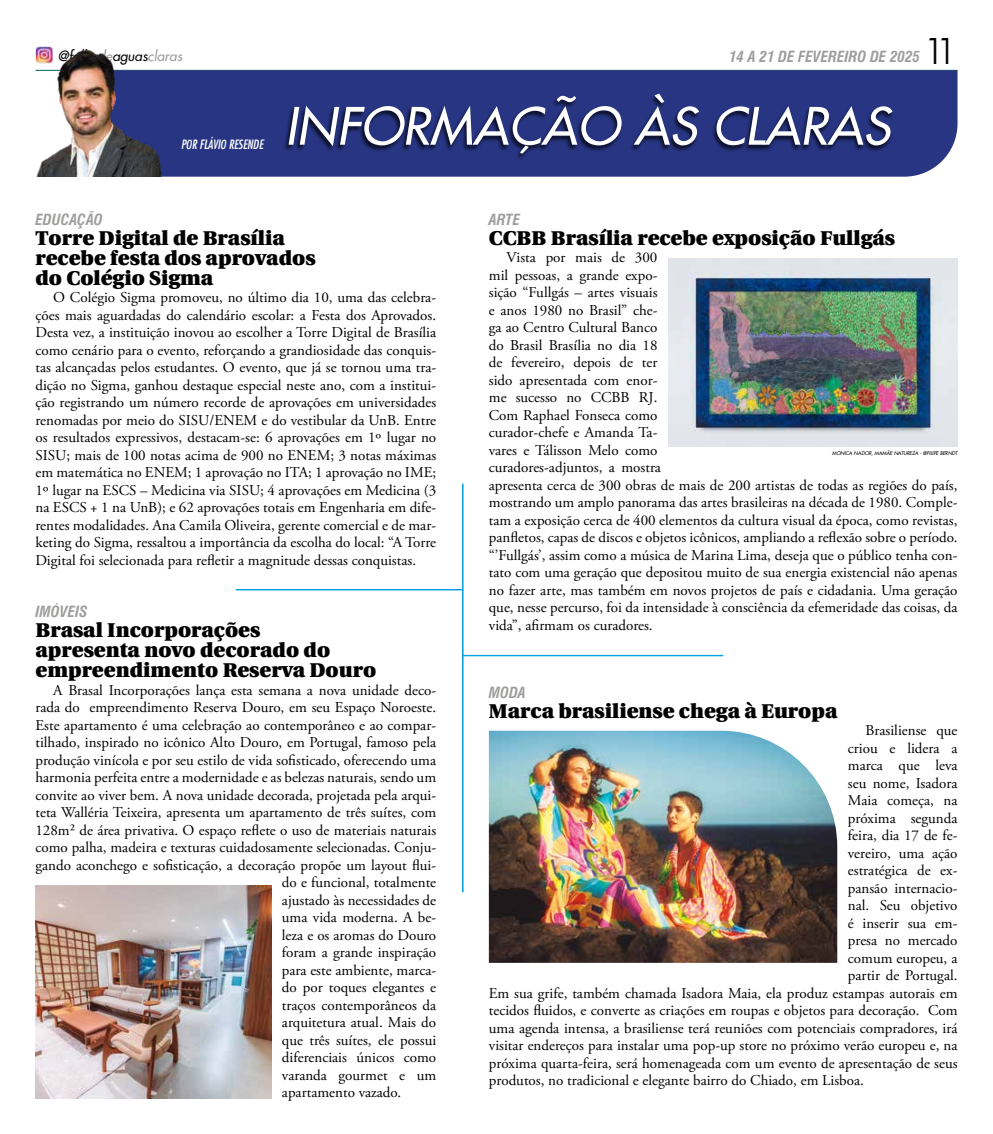
<style>
.page{position:relative;width:993px;height:1134px;background:#fff}
.page>*{position:absolute;margin:0;border:0;box-sizing:border-box;transform-origin:0 0}
.t1{font:italic 50px "Futura 2";color:#fff}
.t2{font:300 37px "Futura BT";color:#000}
.t3{font:900 20px/20px "Utopia";color:#000}
.t4{font:15px/17.5px "Adobe Garamond Pro";color:#000;text-align:justify}
.t5{font:italic 700 condensed 15px "Swiss 721 BT";color:#9d9d9c}
.t6{font:italic 13.75px "Futura 2";color:#000}
.t7{font:italic condensed 12.5px "Futura";color:#fff}
.t8{font:italic 5px "Futura 2";color:#000}
.s1{color:#9d9d9c}
</style>
<div class="page">
<div style="left:87px;top:70px;width:870px;height:107px;background:#283583"></div>
<img style="left:35px;top:46px;width:131px;height:130px">
<div style="left:283px;top:94px;width:611px;height:67px;background:#000;opacity:.75"></div>
<img style="left:35px;top:886px;width:236px;height:212px">
<img style="left:668px;top:259px;width:289px;height:188px">
<img style="left:488px;top:731px;width:349px;height:232px">
<hr style="left:462px;top:484px;width:1px;height:408px;background:#009fe3">
<hr style="left:462px;top:655px;width:261px;height:1px;background:#009fe3">
<hr style="left:462px;top:656px;width:261px;height:1px;background:#009fe3">
<hr style="left:236px;top:590px;width:227px;height:1px;background:#009fe3">
<hr style="left:236px;top:589px;width:227px;height:1px;background:#009fe3">
<p class="t6" style="left:58px;top:47px;width:126px">@folha<span class="s1">de</span>aguas<span class="s1">claras</span></p>
<p class="t5" style="left:728px;top:48px;width:192px">14 A 21 DE FEVEREIRO DE 2025</p>
<h2 class="t2" style="left:923px;top:28px;width:35px">11</h2>
<p class="t7" style="left:181px;top:137px;width:83px">POR FLÁVIO RESENDE</p>
<h1 class="t1" style="left:285px;top:93px;width:606px">INFORMAÇÃO ÀS CLARAS</h1>
<p class="t5" style="left:35px;top:210px;width:69px">EDUCAÇÃO</p>
<h3 class="t3" style="left:35px;top:228px;width:281px">Torre Digital de Brasília recebe festa dos aprovados do Colégio Sigma</h3>
<p class="t4" style="left:35px;top:289px;width:402px;text-indent:18px">O Colégio Sigma promoveu, no último dia 10, uma das celebra&shy;ções mais aguardadas do calendário escolar: a Festa dos Aprovados.<br>Desta vez, a instituição inovou ao escolher a Torre Digital de Brasília como cenário para o evento, reforçando a grandiosidade das conquis&shy;tas alcançadas pelos estudantes. O evento, que já se tornou uma tra&shy;dição no Sigma, ganhou destaque especial neste ano, com a institui&shy;ção registrando um número recorde de aprovações em universidades renomadas por meio do SISU/ENEM e do vestibular da UnB. Entre os resultados expressivos, destacam-se: 6 aprovações em 1º lugar no SISU; mais de 100 notas acima de 900 no ENEM; 3 notas máximas em matemática no ENEM; 1 aprovação no ITA; 1 aprovação no IME; 1º lugar na ESCS – Medicina via SISU; 4 aprovações em Medicina (3 na ESCS + 1 na UnB); e 62 aprovações totais em Engenharia em dife&shy;rentes modalidades. Ana Camila Oliveira, gerente comercial e de mar&shy;keting do Sigma, ressaltou a importância da escolha do local: “A Torre Digital foi selecionada para refletir a magnitude dessas conquistas.</p>
<p class="t5" style="left:35px;top:603px;width:54px">IMÓVEIS</p>
<h3 class="t3" style="left:35px;top:620px;width:342px">Brasal Incorporações<br>apresenta novo decorado do empreendimento Reserva Douro</h3>
<p class="t4" style="left:53px;top:682px;width:384px">A Brasal Incorporações lança esta semana a nova unidade deco-</p>
<p class="t4" style="left:35px;top:699px;width:402px">rada do empreendimento Reserva Douro, em seu Espaço Noroeste.</p>
<p class="t4" style="left:35px;top:717px;width:402px">Este apartamento é uma celebração ao contemporâneo e ao compar-</p>
<p class="t4" style="left:35px;top:734px;width:402px">tilhado, inspirado no icônico Alto Douro, em Portugal, famoso pela</p>
<p class="t4" style="left:35px;top:752px;width:402px">produção vinícola e por seu estilo de vida sofisticado, oferecendo uma</p>
<p class="t4" style="left:35px;top:769px;width:402px">harmonia perfeita entre a modernidade e as belezas naturais, sendo um</p>
<p class="t4" style="left:35px;top:787px;width:402px">convite ao viver bem. A nova unidade decorada, projetada pela arqui-</p>
<p class="t4" style="left:35px;top:804px;width:402px">teta Walléria Teixeira, apresenta um apartamento de três suítes, com</p>
<p class="t4" style="left:35px;top:822px;width:402px">128m² de área privativa. O espaço reflete o uso de materiais naturais</p>
<p class="t4" style="left:35px;top:839px;width:402px">como palha, madeira e texturas cuidadosamente selecionadas. Conju-</p>
<p class="t4" style="left:35px;top:857px;width:402px">gando aconchego e sofisticação, a decoração propõe um layout flui-</p>
<p class="t4" style="left:282px;top:874px;width:156px">do e funcional, totalmente</p>
<p class="t4" style="left:282px;top:892px;width:156px">ajustado às necessidades de</p>
<p class="t4" style="left:282px;top:909px;width:156px">uma vida moderna. A be-</p>
<p class="t4" style="left:282px;top:927px;width:156px">leza e os aromas do Douro</p>
<p class="t4" style="left:282px;top:944px;width:156px">foram a grande inspiração</p>
<p class="t4" style="left:282px;top:962px;width:156px">para este ambiente, marca-</p>
<p class="t4" style="left:282px;top:979px;width:156px">do por toques elegantes e</p>
<p class="t4" style="left:282px;top:997px;width:156px">traços contemporâneos da</p>
<p class="t4" style="left:282px;top:1014px;width:156px">arquitetura atual. Mais do</p>
<p class="t4" style="left:282px;top:1032px;width:156px">que três suítes, ele possui</p>
<p class="t4" style="left:282px;top:1049px;width:156px">diferenciais únicos como</p>
<p class="t4" style="left:282px;top:1067px;width:156px">varanda gourmet e um</p>
<p class="t4" style="left:282px;top:1084px;width:121px">apartamento vazado.</p>
<p class="t5" style="left:488px;top:210px;width:33px">ARTE</p>
<h3 class="t3" style="left:488px;top:228px;width:407px">CCBB Brasília recebe exposição Fullgás</h3>
<p class="t4" style="left:488px;top:249px;width:470px;text-align:left;text-indent:18px">Vista por mais de 300<br>mil pessoas, a grande expo-<br>sição “Fullgás – artes visuais<br>e anos 1980 no Brasil” che-<br>ga ao Centro Cultural Banco<br>do Brasil Brasília no dia 18<br>de fevereiro, depois de ter<br>sido apresentada com enor-<br>me sucesso no CCBB RJ.<br>Com Raphael Fonseca como<br>curador-chefe e Amanda Ta-<br>vares e Tálisson Melo como<br>curadores-adjuntos, a mostra<br>apresenta cerca de 300 obras de mais de 200 artistas de todas as regiões do país, mostrando um amplo panorama das artes brasileiras na década de 1980. Comple&shy;tam a exposição cerca de 400 elementos da cultura visual da época, como revistas, panfletos, capas de discos e objetos icônicos, ampliando a reflexão sobre o período. “’Fullgás’, assim como a música de Marina Lima, deseja que o público tenha con&shy;tato com uma geração que depositou muito de sua energia existencial não apenas no fazer arte, mas também em novos projetos de país e cidadania. Uma geração que, nesse percurso, foi da intensidade à consciência da efemeridade das coisas, da vida”, afirmam os curadores.</p>
<p class="t8" style="left:831px;top:450px;width:127px">MONICA NADOR, MAMÃE NATUREZA - @FILIPE BERNDT</p>
<p class="t5" style="left:488px;top:683px;width:38px">MODA</p>
<h3 class="t3" style="left:488px;top:701px;width:350px">Marca brasiliense chega à Europa</h3>
<p class="t4" style="left:865px;top:722px;width:93px">Brasiliense que</p>
<p class="t4" style="left:847px;top:740px;width:111px">criou e lidera a</p>
<p class="t4" style="left:847px;top:757px;width:111px">marca que leva</p>
<p class="t4" style="left:847px;top:775px;width:111px">seu nome, Isadora</p>
<p class="t4" style="left:847px;top:792px;width:111px">Maia começa, na</p>
<p class="t4" style="left:847px;top:810px;width:111px">próxima segunda</p>
<p class="t4" style="left:847px;top:827px;width:111px">feira, dia 17 de fe-</p>
<p class="t4" style="left:847px;top:845px;width:111px">vereiro, uma ação</p>
<p class="t4" style="left:847px;top:862px;width:111px">estratégica de ex-</p>
<p class="t4" style="left:847px;top:880px;width:111px">pansão internacio-</p>
<p class="t4" style="left:847px;top:897px;width:111px">nal. Seu objetivo</p>
<p class="t4" style="left:847px;top:915px;width:111px">é inserir sua em-</p>
<p class="t4" style="left:847px;top:932px;width:111px">presa no mercado</p>
<p class="t4" style="left:847px;top:950px;width:111px">comum europeu, a</p>
<p class="t4" style="left:847px;top:967px;width:111px">partir de Portugal.</p>
<p class="t4" style="left:488px;top:985px;width:470px">Em sua grife, também chamada Isadora Maia, ela produz estampas autorais em</p>
<p class="t4" style="left:488px;top:1002px;width:470px">tecidos fluidos, e converte as criações em roupas e objetos para decoração. Com</p>
<p class="t4" style="left:488px;top:1020px;width:470px">uma agenda intensa, a brasiliense terá reuniões com potenciais compradores, irá</p>
<p class="t4" style="left:488px;top:1037px;width:470px">visitar endereços para instalar uma pop-up store no próximo verão europeu e, na</p>
<p class="t4" style="left:488px;top:1055px;width:470px">próxima quarta-feira, será homenageada com um evento de apresentação de seus</p>
<p class="t4" style="left:488px;top:1072px;width:376px">produtos, no tradicional e elegante bairro do Chiado, em Lisboa.</p>
</div>
